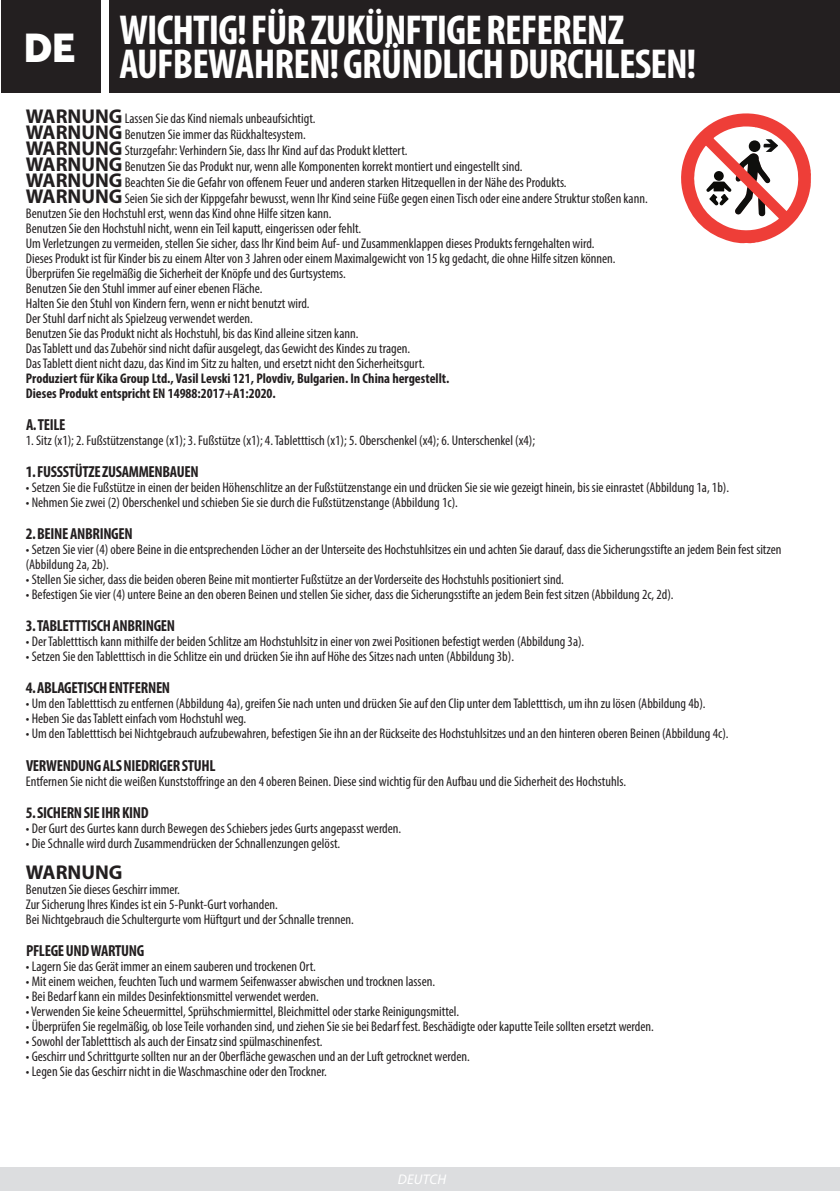
<style>
.page{position:relative;width:840px;height:1191px;background:#fff}
.page>*{position:absolute;margin:0;border:0;box-sizing:border-box;transform-origin:0 0}
.t1{font:700 condensed 42px "Myriad Pro";letter-spacing:-.02em;color:#fff}
.t2{font:900 40px "Averta PE";color:#fff}
.t3{font:700 20px "Myriad Pro";color:#231f20}
.t4{font:700 condensed 16px "Myriad Pro";letter-spacing:-.02em;color:#231f20}
.t5{font:condensed 14px/15px "Myriad Pro";color:#231f20}
.t6{font:700 condensed 14px "Myriad Pro";color:#231f20}
.t7{font:italic 14px "Myriad Pro";letter-spacing:.02em;color:#fff}
.s1{font-weight:700;font-stretch:normal;font-size:20px}
</style>
<div class="page">
<div style="left:239px;top:0;width:600px;height:93px;background:#231f20"></div>
<div style="left:142px;top:1167px;width:697px;height:24px;background:#dcdddf"></div>
<div style="left:109px;top:0;width:668px;height:93px;background:#231f20"></div>
<div style="left:1px;top:0;width:100px;height:93px;background:#231f20"></div>
<div style="left:0;top:1167px;width:777px;height:24px;background:#dcdddf"></div>
<svg style="left:681px;top:113px;width:130px;height:130px"></svg>
<p class="t2" style="left:24px;top:19px;width:53px">DE</p>
<p class="t1" style="left:119px;top:4px;width:506px">WICHTIG! FÜR ZUKÜNFTIGE REFERENZ</p>
<p class="t1" style="left:119px;top:38px;width:578px">AUFBEWAHREN! GRÜNDLICH DURCHLESEN!</p>
<p class="t5" style="left:26px;top:111px;width:291px"><span class="s1">WARNUNG</span> Lassen Sie das Kind niemals unbeaufsichtigt.</p>
<p class="t5" style="left:26px;top:127px;width:281px"><span class="s1">WARNUNG</span> Benutzen Sie immer das Rückhaltesystem.</p>
<p class="t5" style="left:26px;top:143px;width:383px"><span class="s1">WARNUNG</span> Sturzgefahr: Verhindern Sie, dass Ihr Kind auf das Produkt klettert.</p>
<p class="t5" style="left:26px;top:159px;width:498px"><span class="s1">WARNUNG</span> Benutzen Sie das Produkt nur, wenn alle Komponenten korrekt montiert und eingestellt sind.</p>
<p class="t5" style="left:26px;top:175px;width:542px"><span class="s1">WARNUNG</span> Beachten Sie die Gefahr von offenem Feuer und anderen starken Hitzequellen in der Nähe des Produkts.</p>
<p class="t5" style="left:26px;top:191px;width:623px"><span class="s1">WARNUNG</span> Seien Sie sich der Kippgefahr bewusst, wenn Ihr Kind seine Füße gegen einen Tisch oder eine andere Struktur stoßen kann.</p>
<p class="t5" style="left:26px;top:206px;width:307px">Benutzen Sie den Hochstuhl erst, wenn das Kind ohne Hilfe sitzen kann.</p>
<p class="t5" style="left:26px;top:221px;width:336px">Benutzen Sie den Hochstuhl nicht, wenn ein Teil kaputt, eingerissen oder fehlt.</p>
<p class="t5" style="left:26px;top:236px;width:569px">Um Verletzungen zu vermeiden, stellen Sie sicher, dass Ihr Kind beim Auf- und Zusammenklappen dieses Produkts ferngehalten wird.</p>
<p class="t5" style="left:26px;top:251px;width:591px">Dieses Produkt ist für Kinder bis zu einem Alter von 3 Jahren oder einem Maximalgewicht von 15 kg gedacht, die ohne Hilfe sitzen können.</p>
<p class="t5" style="left:26px;top:266px;width:321px">Überprüfen Sie regelmäßig die Sicherheit der Knöpfe und des Gurtsystems.</p>
<p class="t5" style="left:26px;top:281px;width:238px">Benutzen Sie den Stuhl immer auf einer ebenen Fläche.</p>
<p class="t5" style="left:26px;top:296px;width:285px">Halten Sie den Stuhl von Kindern fern, wenn er nicht benutzt wird.</p>
<p class="t5" style="left:26px;top:311px;width:228px">Der Stuhl darf nicht als Spielzeug verwendet werden.</p>
<p class="t5" style="left:26px;top:326px;width:334px">Benutzen Sie das Produkt nicht als Hochstuhl, bis das Kind alleine sitzen kann.</p>
<p class="t5" style="left:26px;top:341px;width:386px">Das Tablett und das Zubehör sind nicht dafür ausgelegt, das Gewicht des Kindes zu tragen.</p>
<p class="t5" style="left:26px;top:356px;width:400px">Das Tablett dient nicht dazu, das Kind im Sitz zu halten, und ersetzt nicht den Sicherheitsgurt.</p>
<p class="t6" style="left:26px;top:370px;width:424px">Produziert für Kika Group Ltd., Vasil Levski 121, Plovdiv, Bulgarien. In China hergestellt.</p>
<p class="t6" style="left:26px;top:385px;width:251px">Dieses Produkt entspricht EN 14988:2017+А1:2020.</p>
<p class="t4" style="left:26px;top:415px;width:41px">A. TEILE</p>
<p class="t5" style="left:26px;top:433px;width:510px">1. Sitz (x1); 2. Fußstützenstange (x1); 3. Fußstütze (x1); 4. Tabletttisch (x1); 5. Oberschenkel (x4); 6. Unterschenkel (x4);</p>
<p class="t4" style="left:26px;top:462px;width:174px">1. FUSSSTÜTZE ZUSAMMENBAUEN</p>
<p class="t5" style="left:26px;top:480px;width:704px">• Setzen Sie die Fußstütze in einen der beiden Höhenschlitze an der Fußstützenstange ein und drücken Sie sie wie gezeigt hinein, bis sie einrastet (Abbildung 1a, 1b).</p>
<p class="t5" style="left:26px;top:495px;width:433px">• Nehmen Sie zwei (2) Oberschenkel und schieben Sie sie durch die Fußstützenstange (Abbildung 1c).</p>
<p class="t4" style="left:26px;top:524px;width:108px">2. BEINE ANBRINGEN</p>
<p class="t5" style="left:26px;top:542px;width:756px">• Setzen Sie vier (4) obere Beine in die entsprechenden Löcher an der Unterseite des Hochstuhlsitzes ein und achten Sie darauf, dass die Sicherungsstifte an jedem Bein fest sitzen (Abbildung 2a, 2b).</p>
<p class="t5" style="left:26px;top:572px;width:539px">• Stellen Sie sicher, dass die beiden oberen Beine mit montierter Fußstütze an der Vorderseite des Hochstuhls positioniert sind.</p>
<p class="t5" style="left:26px;top:587px;width:649px">• Befestigen Sie vier (4) untere Beine an den oberen Beinen und stellen Sie sicher, dass die Sicherungsstifte an jedem Bein fest sitzen (Abbildung 2c, 2d).</p>
<p class="t4" style="left:26px;top:616px;width:151px">3. TABLETTTISCH ANBRINGEN</p>
<p class="t5" style="left:26px;top:634px;width:559px">• Der Tabletttisch kann mithilfe der beiden Schlitze am Hochstuhlsitz in einer von zwei Positionen befestigt werden (Abbildung 3a).</p>
<p class="t5" style="left:26px;top:649px;width:489px">• Setzen Sie den Tabletttisch in die Schlitze ein und drücken Sie ihn auf Höhe des Sitzes nach unten (Abbildung 3b).</p>
<p class="t4" style="left:26px;top:678px;width:146px">4. ABLAGETISCH ENTFERNEN</p>
<p class="t5" style="left:26px;top:696px;width:681px">• Um den Tabletttisch zu entfernen (Abbildung 4a), greifen Sie nach unten und drücken Sie auf den Clip unter dem Tabletttisch, um ihn zu lösen (Abbildung 4b).</p>
<p class="t5" style="left:26px;top:711px;width:222px">• Heben Sie das Tablett einfach vom Hochstuhl weg.</p>
<p class="t5" style="left:26px;top:726px;width:703px">• Um den Tabletttisch bei Nichtgebrauch aufzubewahren, befestigen Sie ihn an der Rückseite des Hochstuhlsitzes und an den hinteren oberen Beinen (Abbildung 4c).</p>
<p class="t4" style="left:26px;top:755px;width:191px">VERWENDUNG ALS NIEDRIGER STUHL</p>
<p class="t5" style="left:26px;top:773px;width:601px">Entfernen Sie nicht die weißen Kunststoffringe an den 4 oberen Beinen. Diese sind wichtig für den Aufbau und die Sicherheit des Hochstuhls.</p>
<p class="t4" style="left:26px;top:802px;width:124px">5. SICHERN SIE IHR KIND</p>
<p class="t5" style="left:26px;top:820px;width:377px">• Der Gurt des Gurtes kann durch Bewegen des Schiebers jedes Gurts angepasst werden.</p>
<p class="t5" style="left:26px;top:835px;width:315px">• Die Schnalle wird durch Zusammendrücken der Schnallenzungen gelöst.</p>
<p class="t3" style="left:26px;top:860px;width:98px">WARNUNG</p>
<p class="t5" style="left:26px;top:881px;width:155px">Benutzen Sie dieses Geschirr immer.</p>
<p class="t5" style="left:26px;top:896px;width:253px">Zur Sicherung Ihres Kindes ist ein 5-Punkt-Gurt vorhanden.</p>
<p class="t5" style="left:26px;top:911px;width:329px">Bei Nichtgebrauch die Schultergurte vom Hüftgurt und der Schnalle trennen.</p>
<p class="t4" style="left:26px;top:940px;width:120px">PFLEGE UND WARTUNG</p>
<p class="t5" style="left:26px;top:958px;width:291px">• Lagern Sie das Gerät immer an einem sauberen und trockenen Ort.</p>
<p class="t5" style="left:26px;top:973px;width:410px">• Mit einem weichen, feuchten Tuch und warmem Seifenwasser abwischen und trocknen lassen.</p>
<p class="t5" style="left:26px;top:988px;width:294px">• Bei Bedarf kann ein mildes Desinfektionsmittel verwendet werden.</p>
<p class="t5" style="left:26px;top:1003px;width:434px">• Verwenden Sie keine Scheuermittel, Sprühschmiermittel, Bleichmittel oder starke Reinigungsmittel.</p>
<p class="t5" style="left:26px;top:1018px;width:629px">• Überprüfen Sie regelmäßig, ob lose Teile vorhanden sind, und ziehen Sie sie bei Bedarf fest. Beschädigte oder kaputte Teile sollten ersetzt werden.</p>
<p class="t5" style="left:26px;top:1033px;width:298px">• Sowohl der Tabletttisch als auch der Einsatz sind spülmaschinenfest.</p>
<p class="t5" style="left:26px;top:1048px;width:445px">• Geschirr und Schrittgurte sollten nur an der Oberfläche gewaschen und an der Luft getrocknet werden.</p>
<p class="t5" style="left:26px;top:1063px;width:302px">• Legen Sie das Geschirr nicht in die Waschmaschine oder den Trockner.</p>
<p class="t7" style="left:397px;top:1170px;width:50px">DEUTCH</p>
</div>
